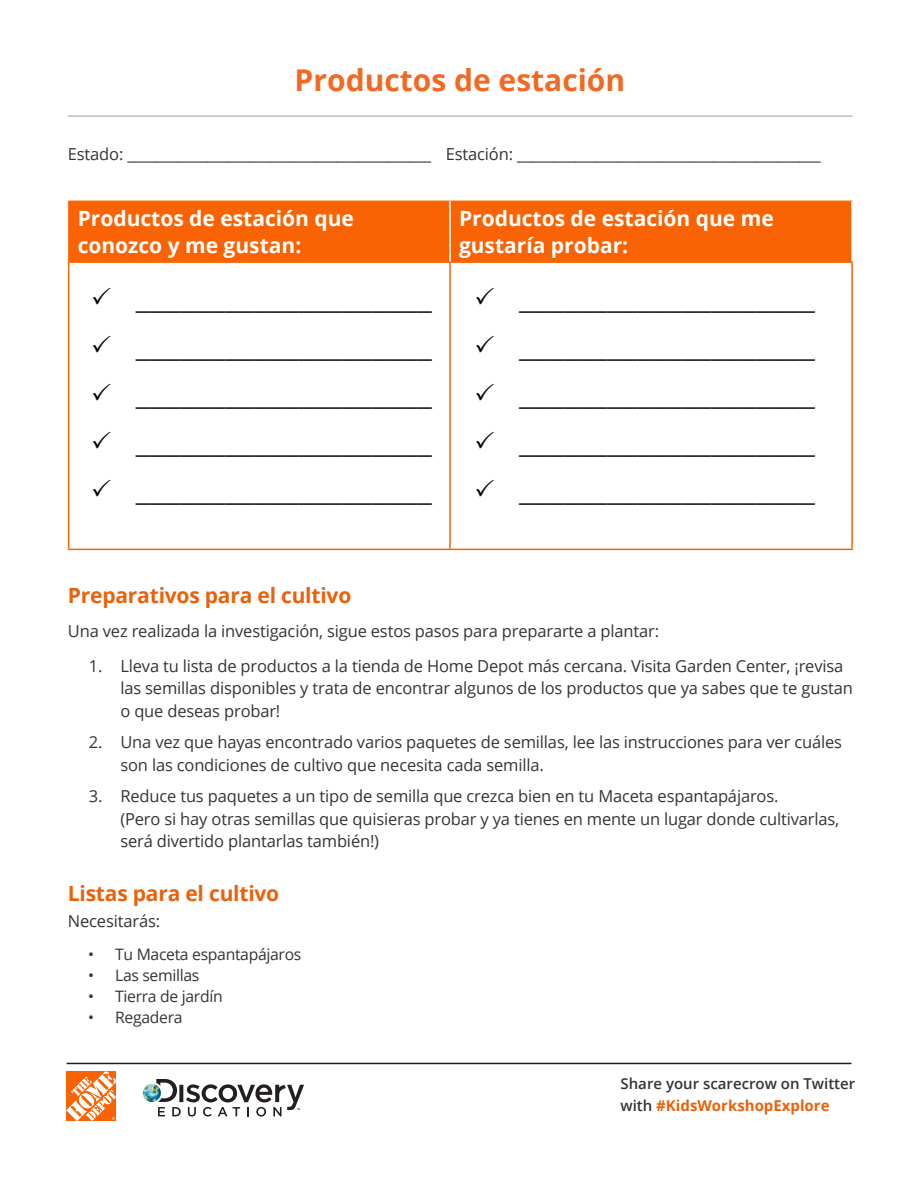
<style>
.page{position:relative;width:918px;height:1188px;background:#fff}
.page>*{position:absolute;margin:0;border:0;box-sizing:border-box;transform-origin:0 0}
.t1{font:300 36px "Open Sans";color:#040503}
.t2{font:700 30px "Open Sans";color:#f16922}
.t3{font:700 21px/27px "Open Sans";color:#fff}
.Body{font:700 21px "Open Sans";letter-spacing:-.01em;color:#ea610b}
.H2_Medium_Orange_Tex{font:700 21px "Open Sans";letter-spacing:-.01em;color:#ea610b}
.Body-2{font:16.5px/22.5px "Open Sans";letter-spacing:-.01em;color:#343434}
.t4{font:15.75px "Open Sans";letter-spacing:-.02em;color:#343434}
.t5{font:600 15px/22.5px "Open Sans";color:#343434}
.s1{font-weight:700;color:#ea610b}
</style>
<div class="page">
<svg style="left:67px;top:1072px;width:49px;height:49px"></svg>
<hr style="left:67px;top:1063px;width:784px;height:1px;background:#231f20">
<img style="left:143px;top:1084px;width:18px;height:18px;border-radius:9px">
<svg style="left:156px;top:1079px;width:148px;height:38px"></svg>
<div style="left:69px;top:202px;width:782px;height:59px;background:#fa6303"></div>
<hr style="left:68px;top:201px;width:382px;height:1px;background:#fa6303">
<hr style="left:68px;top:201px;width:1px;height:60px;background:#fa6303">
<hr style="left:450px;top:201px;width:403px;height:1px;background:#fa6303">
<hr style="left:68px;top:261px;width:382px;height:2px;background:#fa6303">
<hr style="left:68px;top:263px;width:1px;height:286px;background:#fa6303">
<hr style="left:450px;top:261px;width:403px;height:2px;background:#fa6303">
<hr style="left:449px;top:263px;width:2px;height:286px;background:#fa6303">
<hr style="left:851px;top:263px;width:2px;height:286px;background:#fa6303">
<hr style="left:68px;top:549px;width:382px;height:1px;background:#fa6303">
<hr style="left:450px;top:549px;width:403px;height:1px;background:#fa6303">
<hr style="left:449px;top:201px;width:2px;height:60px;background:#fff">
<hr style="left:851px;top:201px;width:2px;height:60px;background:#fff">
<hr style="left:68px;top:116px;width:784px;height:1px;background:#999">
<p class="t2" style="left:295px;top:59px;width:332px">Productos de estación</p>
<p class="Body-2" style="left:68px;top:143px;width:754px">Estado: __________________________________________ Estación: __________________________________________</p>
<p class="t3" style="left:78px;top:204px;width:278px">Productos de estación que conozco y me gustan:</p>
<p class="t3" style="left:459px;top:204px;width:316px">Productos de estación que me gustaría probar:</p>
<p class="t1" style="left:91px;top:270px;width:342px">✓ ____________________</p>
<p class="t1" style="left:91px;top:318px;width:342px">✓ ____________________</p>
<p class="t1" style="left:91px;top:366px;width:342px">✓ ____________________</p>
<p class="t1" style="left:91px;top:414px;width:342px">✓ ____________________</p>
<p class="t1" style="left:91px;top:462px;width:342px">✓ ____________________</p>
<p class="t1" style="left:474px;top:270px;width:342px">✓ ____________________</p>
<p class="t1" style="left:474px;top:318px;width:342px">✓ ____________________</p>
<p class="t1" style="left:474px;top:366px;width:342px">✓ ____________________</p>
<p class="t1" style="left:474px;top:414px;width:342px">✓ ____________________</p>
<p class="t1" style="left:474px;top:462px;width:342px">✓ ____________________</p>
<p class="Body" style="left:68px;top:580px;width:285px">Preparativos para el cultivo</p>
<p class="Body-2" style="left:68px;top:619px;width:593px">Una vez realizada la investigación, sigue estos pasos para prepararte a plantar:</p>
<p class="Body-2" style="left:120px;top:654px;width:734px;text-indent:-32px">1. Lleva tu lista de productos a la tienda de Home Depot más cercana. Visita Garden Center, ¡revisa las semillas disponibles y trata de encontrar algunos de los productos que ya sabes que te gustan o que deseas probar!</p>
<p class="Body-2" style="left:120px;top:730px;width:723px;text-indent:-32px">2. Una vez que hayas encontrado varios paquetes de semillas, lee las instrucciones para ver cuáles son las condiciones de cultivo que necesita cada semilla.</p>
<p class="Body-2" style="left:120px;top:784px;width:720px;text-indent:-32px">3. Reduce tus paquetes a un tipo de semilla que crezca bien en tu Maceta espantapájaros.<br>(Pero si hay otras semillas que quisieras probar y ya tienes en mente un lugar donde cultivarlas, será divertido plantarlas también!)</p>
<p class="H2_Medium_Orange_Tex" style="left:68px;top:879px;width:213px">Listas para el cultivo</p>
<p class="Body-2" style="left:68px;top:909px;width:94px">Necesitarás:</p>
<p class="t4" style="left:88px;top:943px;width:215px">• Tu Maceta espantapájaros</p>
<p class="t4" style="left:88px;top:964px;width:113px">• Las semillas</p>
<p class="t4" style="left:88px;top:985px;width:136px">• Tierra de jardín</p>
<p class="t4" style="left:88px;top:1006px;width:96px">• Regadera</p>
<p class="t5" style="left:621px;top:1072px;width:236px">Share your scarecrow on Twitter with <span class="s1">#KidsWorkshopExplore</span></p>
</div>
